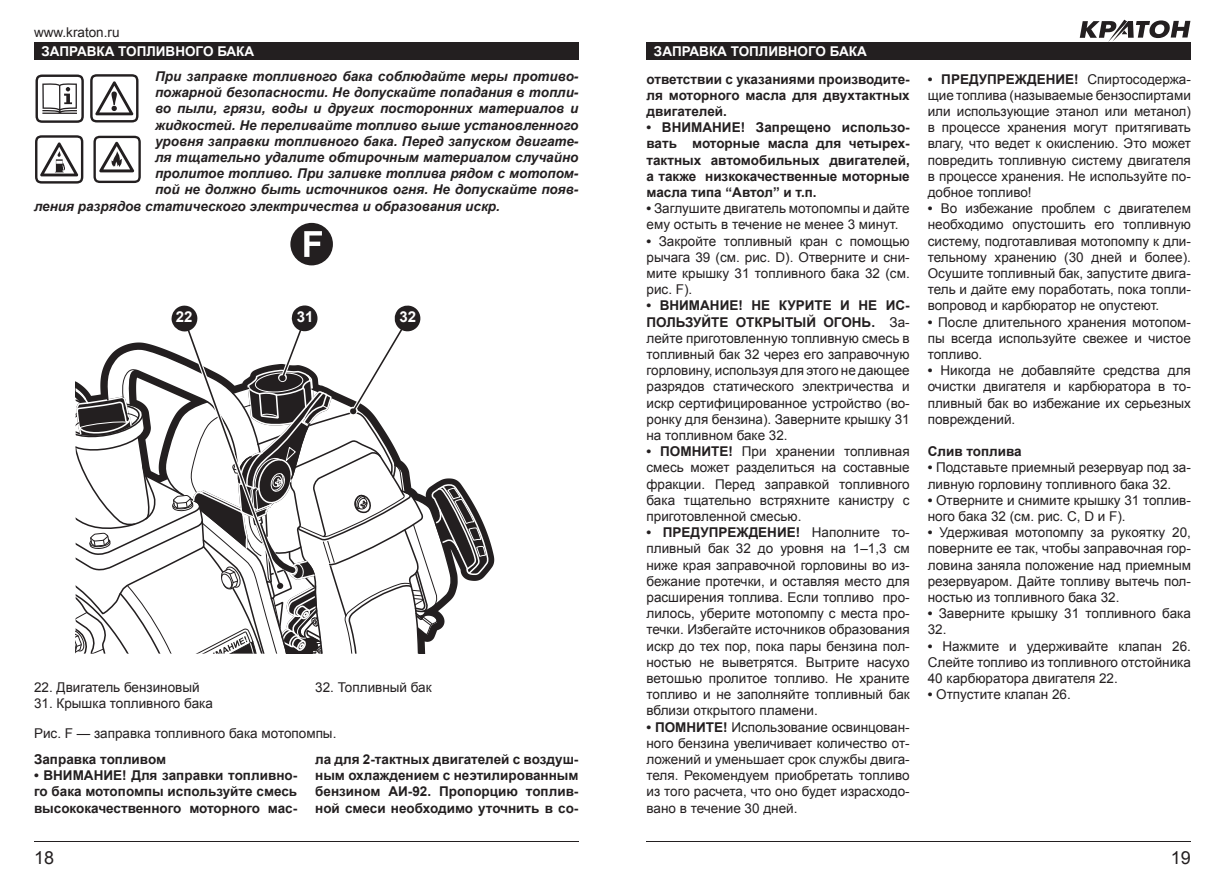
<style>
.page{position:relative;width:1225px;height:893px;background:#fff}
.page>*{position:absolute;margin:0;border:0;box-sizing:border-box;transform-origin:0 0}
.t1{font:18px "Arial";color:#231f20}
.t2{font:700 15px "Arial";color:#fff}
.t3{font:13.5px/16.2px "Arial";color:#231f20;text-align:justify}
.t4{font:700 13.5px/16.2px "Arial";color:#231f20;text-align:justify}
.t5{font:italic 700 13.5px "Arial";color:#231f20}
.t6{font:700 13.5px "Arial";color:#fff}
.s1{font-weight:700}
</style>
<div class="page">
<hr style="left:34px;top:841px;width:544px;height:1px;background:#231f20">
<hr style="left:646px;top:841px;width:545px;height:1px;background:#231f20">
<div style="left:646px;top:43px;width:545px;height:17px;background:#231f20"></div>
<div style="left:34px;top:43px;width:544px;height:17px;background:#231f20"></div>
<svg style="left:93px;top:136px;width:48px;height:47px"></svg>
<svg style="left:36px;top:75px;width:48px;height:48px"></svg>
<svg style="left:90px;top:74px;width:48px;height:48px"></svg>
<svg style="left:35px;top:135px;width:48px;height:49px"></svg>
<svg style="left:75px;top:305px;width:420px;height:349px"></svg>
<div style="left:290px;top:223px;width:43px;height:42px;background:#231f20;border-radius:50%"></div>
<svg style="left:304px;top:231px;width:18px;height:26px"></svg>
<svg style="left:1079px;top:19px;width:111px;height:23px"></svg>
<p class="t3" style="left:34px;top:24px;width:87px">www.kraton.ru</p>
<p class="t6" style="left:41px;top:43px;width:214px">ЗАПРАВКА ТОПЛИВНОГО БАКА</p>
<p class="t5" style="left:155px;top:67px;width:425px">При заправке топливного бака соблюдайте меры противо-</p>
<p class="t5" style="left:155px;top:84px;width:425px">пожарной безопасности. Не допускайте попадания в топли-</p>
<p class="t5" style="left:155px;top:100px;width:425px">во пыли, грязи, воды и других посторонних материалов и</p>
<p class="t5" style="left:155px;top:116px;width:425px">жидкостей. Не переливайте топливо выше установленного</p>
<p class="t5" style="left:155px;top:132px;width:425px">уровня заправки топливного бака. Перед запуском двигате-</p>
<p class="t5" style="left:155px;top:148px;width:425px">ля тщательно удалите обтирочным материалом случайно</p>
<p class="t5" style="left:155px;top:165px;width:425px">пролитое топливо. При заливке топлива рядом с мотопом-</p>
<p class="t5" style="left:155px;top:181px;width:425px">пой не должно быть источников огня. Не допускайте появ-</p>
<p class="t5" style="left:34px;top:197px;width:467px">ления разрядов статического электричества и образования искр.</p>
<p class="t2" style="left:176px;top:306px;width:18px">22</p>
<p class="t2" style="left:297px;top:307px;width:18px">31</p>
<p class="t2" style="left:399px;top:307px;width:18px">32</p>
<p class="t3" style="left:34px;top:679px;width:167px">22. Двигатель бензиновый</p>
<p class="t3" style="left:34px;top:695px;width:180px">31. Крышка топливного бака</p>
<p class="t3" style="left:315px;top:679px;width:118px">32. Топливный бак</p>
<p class="t3" style="left:34px;top:725px;width:304px">Рис. F — заправка топливного бака мотопомпы.</p>
<p class="t4" style="left:34px;top:751px;width:134px">Заправка топливом</p>
<p class="t4" style="left:34px;top:768px;width:265px">• ВНИМАНИЕ! Для заправки топливно&shy;го бака мотопомпы используйте смесь высококачественного моторного мас-</p>
<h1 class="t1" style="left:34px;top:845px;width:22px">18</h1>
<p class="t4" style="left:315px;top:751px;width:265px">ла для 2-тактных двигателей с воздуш&shy;ным охлаждением с неэтилированным бензином АИ-92. Пропорцию топлив&shy;ной смеси необходимо уточнить в со-</p>
<p class="t6" style="left:654px;top:43px;width:214px">ЗАПРАВКА ТОПЛИВНОГО БАКА</p>
<p class="t4" style="left:646px;top:71px;width:265px">ответствии с указаниями производите&shy;ля моторного масла для двухтактных двигателей.</p>
<p class="t4" style="left:646px;top:120px;width:265px">• ВНИМАНИЕ! Запрещено использо&shy;вать моторные масла для четырех&shy;тактных автомобильных двигателей, а также низкокачественные моторные масла типа “Автол” и т.п.</p>
<p class="t3" style="left:646px;top:200px;width:265px"><span class="s1">•</span> Заглушите двигатель мотопомпы и дайте ему остыть в течение не менее 3 минут.</p>
<p class="t3" style="left:646px;top:233px;width:265px"><span class="s1">•</span> Закройте топливный кран с помощью рычага 39 (см. рис. D). Отверните и сни&shy;мите крышку 31 топливного бака 32 (см. рис. F).</p>
<p class="t3" style="left:646px;top:298px;width:265px"><span class="s1">• ВНИМАНИЕ! НЕ КУРИТЕ И НЕ ИС-ПОЛЬЗУЙТЕ ОТКРЫТЫЙ ОГОНЬ.</span> За&shy;лейте приготовленную топливную смесь в топливный бак 32 через его заправочную горловину, используя для этого не дающее разрядов статического электричества и искр сертифицированное устройство (во&shy;ронку для бензина). Заверните крышку 31 на топливном баке 32.</p>
<p class="t3" style="left:646px;top:443px;width:265px"><span class="s1">• ПОМНИТЕ!</span> При хранении топливная смесь может разделиться на составные фракции. Перед заправкой топливного бака тщательно встряхните канистру с приготовленной смесью.</p>
<p class="t3" style="left:646px;top:524px;width:265px"><span class="s1">• ПРЕДУПРЕЖДЕНИЕ!</span> Наполните то&shy;пливный бак 32 до уровня на 1–1,3 см ниже края заправочной горловины во из&shy;бежание протечки, и оставляя место для расширения топлива. Если топливо про&shy;лилось, уберите мотопомпу с места про&shy;течки. Избегайте источников образования искр до тех пор, пока пары бензина пол&shy;ностью не выветрятся. Вытрите насухо ветошью пролитое топливо. Не храните топливо и не заполняйте топливный бак вблизи открытого пламени.</p>
<p class="t3" style="left:646px;top:719px;width:265px"><span class="s1">• ПОМНИТЕ!</span> Использование освинцован&shy;ного бензина увеличивает количество от&shy;ложений и уменьшает срок службы двига&shy;теля. Рекомендуем приобретать топливо из того расчета, что оно будет израсходо&shy;вано в течение 30 дней.</p>
<p class="t3" style="left:927px;top:71px;width:265px"><span class="s1">• ПРЕДУПРЕЖДЕНИЕ!</span> Спиртосодержа&shy;щие топлива (называемые бензоспиртами или использующие этанол или метанол) в процессе хранения могут притягивать влагу, что ведет к окислению. Это может повредить топливную систему двигателя в процессе хранения. Не используйте по&shy;добное топливо!</p>
<p class="t3" style="left:927px;top:200px;width:265px"><span class="s1">•</span> Во избежание проблем с двигателем необходимо опустошить его топливную систему, подготавливая мотопомпу к дли&shy;тельному хранению (30 дней и более).<br>Осушите топливный бак, запустите двига&shy;тель и дайте ему поработать, пока топли&shy;вопровод и карбюратор не опустеют.</p>
<p class="t3" style="left:927px;top:314px;width:265px"><span class="s1">•</span> После длительного хранения мотопом&shy;пы всегда используйте свежее и чистое топливо.</p>
<p class="t3" style="left:927px;top:362px;width:265px"><span class="s1">•</span> Никогда не добавляйте средства для очистки двигателя и карбюратора в то&shy;пливный бак во избежание их серьезных повреждений.</p>
<p class="t4" style="left:927px;top:444px;width:96px">Слив топлива</p>
<p class="t3" style="left:927px;top:460px;width:265px"><span class="s1">•</span> Подставьте приемный резервуар под за&shy;ливную горловину топливного бака 32.</p>
<p class="t3" style="left:927px;top:492px;width:265px"><span class="s1">•</span> Отверните и снимите крышку 31 топлив&shy;ного бака 32 (см. рис. С, D и F).</p>
<p class="t3" style="left:927px;top:524px;width:265px"><span class="s1">•</span> Удерживая мотопомпу за рукоятку 20, поверните ее так, чтобы заправочная гор&shy;ловина заняла положение над приемным резервуаром. Дайте топливу вытечь пол&shy;ностью из топливного бака 32.</p>
<p class="t3" style="left:927px;top:605px;width:265px"><span class="s1">•</span> Заверните крышку 31 топливного бака<br>32.</p>
<p class="t3" style="left:927px;top:638px;width:265px"><span class="s1">•</span> Нажмите и удерживайте клапан 26.<br>Слейте топливо из топливного отстойника 40 карбюратора двигателя 22.</p>
<p class="t3" style="left:927px;top:686px;width:145px"><span class="s1">•</span> Отпустите клапан 26.</p>
<h1 class="t1" style="left:1171px;top:845px;width:22px">19</h1>
</div>
